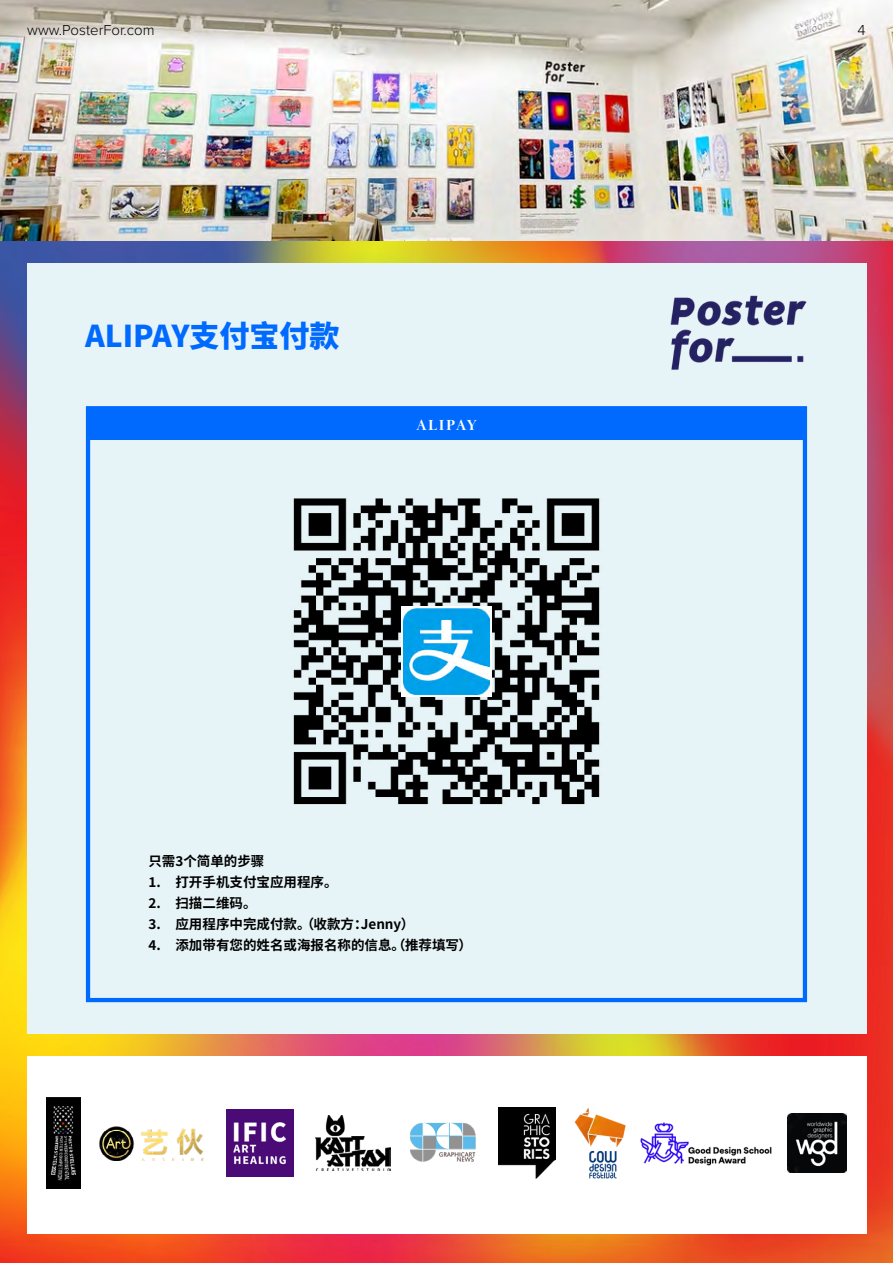
<style>
.page{position:relative;width:893px;height:1263px;background:#fff}
.page>*{position:absolute;margin:0;border:0;box-sizing:border-box;transform-origin:0 0}
.t1{font:800 30px "Source Han Sans CN";color:#006aff}
.t2{font:300 15px "Proxima Nova";color:#000}
.t3{font:700 15px "Baskerville Display PT";letter-spacing:.11em;color:#fff}
.t4{font:700 13.5px "Source Han Sans CN";color:#000}
</style>
<div class="page">
<img style="left:0;top:240px;width:893px;height:1023px">
<div style="left:27px;top:264px;width:839px;height:770px;background:#e7f4f7"></div>
<div style="left:27px;top:1056px;width:839px;height:177px;background:#fff"></div>
<img style="left:293px;top:498px;width:307px;height:307px">
<svg style="left:401px;top:606px;width:91px;height:90px"></svg>
<img style="left:404px;top:609px;width:85px;height:85px">
<img style="left:0;top:0;width:893px;height:240px">
<div style="left:86px;top:406px;width:721px;height:596px;border:4px solid #006aff"></div>
<div style="left:90px;top:410px;width:713px;height:30px;background:#006aff"></div>
<img style="left:670px;top:295px;width:137px;height:75px">
<img style="left:99px;top:1126px;width:105px;height:35px">
<img style="left:226px;top:1109px;width:68px;height:67px">
<img style="left:46px;top:1097px;width:34px;height:91px">
<img style="left:316px;top:1116px;width:74px;height:54px">
<img style="left:410px;top:1122px;width:66px;height:40px">
<img style="left:498px;top:1107px;width:57px;height:71px">
<img style="left:574px;top:1107px;width:52px;height:72px">
<img style="left:640px;top:1122px;width:132px;height:44px">
<img style="left:787px;top:1113px;width:60px;height:60px">
<p class="t2" style="left:27px;top:22px;width:129px">www.PosterFor.com</p>
<p class="t2" style="left:858px;top:22px;width:10px">4</p>
<h1 class="t1" style="left:85px;top:319px;width:256px">ALIPAY支付宝付款</h1>
<p class="t3" style="left:416px;top:416px;width:62px">ALIPAY</p>
<p class="t4" style="left:148px;top:853px;width:117px">只需3个简单的步骤</p>
<p class="t4" style="left:148px;top:874px;width:191px">1. 打开手机支付宝应用程序。</p>
<p class="t4" style="left:148px;top:895px;width:110px">2. 扫描二维码。</p>
<p class="t4" style="left:148px;top:916px;width:267px">3. 应用程序中完成付款。（收款方：Jenny）</p>
<p class="t4" style="left:148px;top:937px;width:325px">4. 添加带有您的姓名或海报名称的信息。（推荐填写）</p>
</div>
